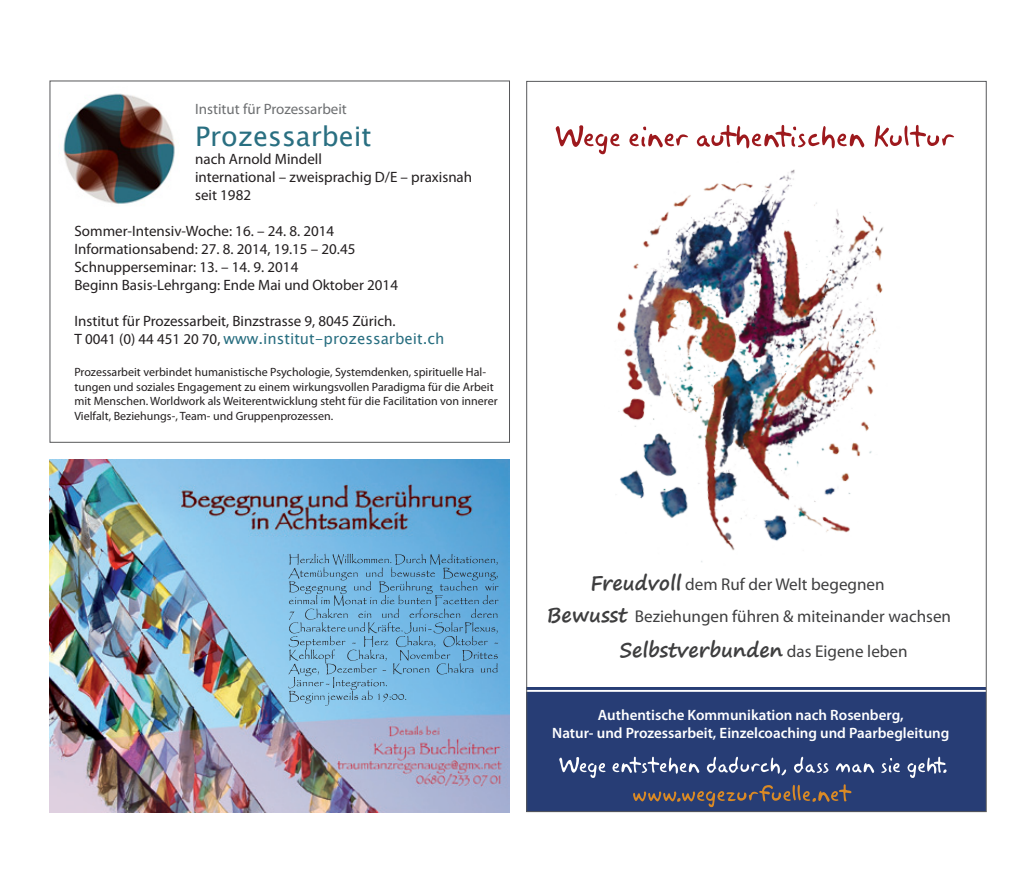
<style>
.page{position:relative;width:1034px;height:893px;background:#fff}
.page>*{position:absolute;margin:0;border:0;box-sizing:border-box;transform-origin:0 0}
.T_Fließtext_10pt_11{font:27px "Lucida Sans Unicode";color:#296f81}
.t1{font:700 19.95px "Segoe Print";color:#3e3e3f}
.t2{font:17.1px "Myriad Pro";color:#3e3e3f}
.T_Fließtext_10pt_11-2{font:15px "Myriad Pro";color:#231f20}
.t3{font:600 15px/18px "Myriad Pro";color:#fff;text-align:center}
.T_Fließtext_10pt_11-3{font:15px "Lucida Sans Unicode";color:#296f81}
.T_Fließtext_10pt_11-4{font:15px "Myriad Pro";color:#6d6f71}
.T_Fließtext_10pt_11-5{font:12px/14.4px "Myriad Pro";color:#231f20}
.s1{font-family:"Myriad Pro";color:#231f20}
.s2{font-family:"Segoe Print";font-weight:700;font-size:19.95px}
.s3{font-family:"Myriad Pro";font-weight:400;font-size:17.1px}
</style>
<div class="page">
<img style="left:50px;top:459px;width:459px;height:353px">
<img style="left:63px;top:93px;width:112px;height:111px">
<div style="left:526px;top:687px;width:460px;height:125px;background:#273d75"></div>
<svg style="left:559px;top:757px;width:387px;height:21px"></svg>
<svg style="left:555px;top:125px;width:398px;height:22px"></svg>
<svg style="left:633px;top:784px;width:218px;height:23px"></svg>
<hr style="left:526px;top:690px;width:460px;height:2px;background:#fff">
<img style="left:577px;top:131px;width:349px;height:431px">
<svg style="left:288px;top:554px;width:210px;height:152px;background:#71afd7"></svg>
<p class="T_Fließtext_10pt_11-4" style="left:195px;top:99px;width:153px">Institut für Prozessarbeit</p>
<p class="T_Fließtext_10pt_11" style="left:195px;top:115px;width:178px">Prozessarbeit</p>
<p class="T_Fließtext_10pt_11-2" style="left:195px;top:150px;width:128px">nach Arnold Mindell</p>
<p class="T_Fließtext_10pt_11-2" style="left:195px;top:168px;width:278px">international – zweisprachig D/E – praxisnah</p>
<p class="T_Fließtext_10pt_11-2" style="left:195px;top:186px;width:57px">seit 1982</p>
<p class="T_Fließtext_10pt_11-2" style="left:74px;top:222px;width:261px">Sommer-Intensiv-Woche: 16. – 24. 8. 2014</p>
<p class="T_Fließtext_10pt_11-2" style="left:74px;top:240px;width:282px">Informationsabend: 27. 8. 2014, 19.15 – 20.45</p>
<p class="T_Fließtext_10pt_11-2" style="left:74px;top:258px;width:225px">Schnupperseminar: 13. – 14. 9. 2014</p>
<p class="T_Fließtext_10pt_11-2" style="left:74px;top:276px;width:325px">Beginn Basis-Lehrgang: Ende Mai und Oktober 2014</p>
<p class="T_Fließtext_10pt_11-2" style="left:74px;top:312px;width:322px">Institut für Prozessarbeit, Binzstrasse 9, 8045 Zürich.</p>
<p class="T_Fließtext_10pt_11-3" style="left:74px;top:327px;width:371px"><span class="s1">T 0041 (0) 44 451 20 70,</span> www.institut-prozessarbeit.ch</p>
<p class="T_Fließtext_10pt_11-5" style="left:74px;top:365px;width:424px">Prozessarbeit verbindet humanistische Psychologie, Systemdenken, spirituelle Hal&shy;tungen und soziales Engagement zu einem wirkungsvollen Paradigma für die Arbeit mit Menschen. Worldwork als Weiterentwicklung steht für die Facilitation von innerer Vielfalt, Beziehungs-, Team- und Gruppenprozessen.</p>
<p class="t2" style="left:590px;top:574px;width:295px"><span class="s2">Freudvoll</span> dem Ruf der Welt begegnen</p>
<p class="t2" style="left:546px;top:606px;width:406px"><span class="s2">Bewusst</span> Beziehungen führen &amp; miteinander wachsen</p>
<p class="t1" style="left:619px;top:632px;width:289px">Selbstverbunden <span class="s3">das Eigene leben</span></p>
<p class="t3" style="left:552px;top:705px;width:398px">Authentische Kommunikation nach Rosenberg,<br>Natur- und Prozessarbeit, Einzelcoaching und Paarbegleitung</p>
</div>
